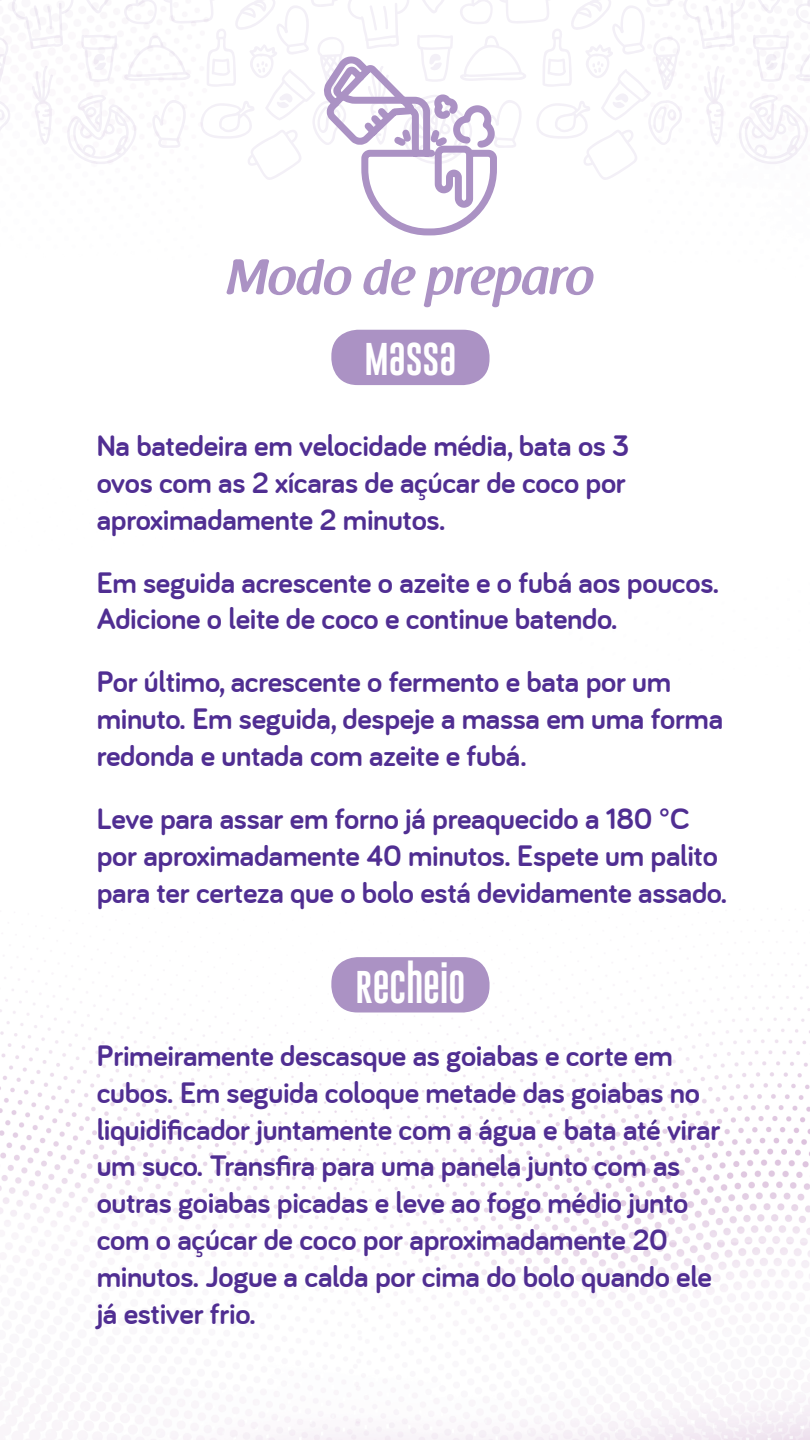
<style>
.page{position:relative;width:810px;height:1440px;background:#fff}
.page>*{position:absolute;margin:0;border:0;box-sizing:border-box;transform-origin:0 0}
.t1{font:600 50.25px "Raspoutine";color:#ab92c4}
.t2{font:33.45px "Gobold Uplow";color:#fff}
.t3{font:700 30.67px/36.8px "Bariol";letter-spacing:-.01em;color:#502e92}
</style>
<div class="page">
<img style="left:0;top:329px;width:810px;height:1111px">
<svg style="left:0;top:0;width:810px;height:236px"></svg>
<div style="left:331px;top:330px;width:159px;height:55px;background:#ab92c4;border-radius:26px"></div>
<div style="left:331px;top:957px;width:159px;height:55px;background:#ab92c4;border-radius:26px"></div>
<p class="t1" style="left:227px;top:249px;width:368px">Modo de preparo</p>
<p class="t2" style="left:365px;top:333px;width:93px">MASSA</p>
<p class="t3" style="left:97px;top:427px;width:534px;text-align:justify">Na batedeira em velocidade média, bata os 3 ovos com as 2 xícaras de açúcar de coco por aproximadamente 2 minutos.</p>
<p class="t3" style="left:97px;top:564px;width:624px">Em seguida acrescente o azeite e o fubá aos poucos.<br>Adicione o leite de coco e continue batendo.</p>
<p class="t3" style="left:97px;top:664px;width:628px">Por último, acrescente o fermento e bata por um minuto. Em seguida, despeje a massa em uma forma redonda e untada com azeite e fubá.</p>
<p class="t3" style="left:97px;top:800px;width:632px">Leve para assar em forno já preaquecido a 180 °C por aproximadamente 40 minutos. Espete um palito para ter certeza que o bolo está devidamente assado.</p>
<p class="t2" style="left:356px;top:960px;width:111px">RECHEIO</p>
<p class="t3" style="left:97px;top:1037px;width:625px">Primeiramente descasque as goiabas e corte em cubos. Em seguida coloque metade das goiabas no liquidificador juntamente com a água e bata até virar um suco. Transfira para uma panela junto com as outras goiabas picadas e leve ao fogo médio junto com o açúcar de coco por aproximadamente 20 minutos. Jogue a calda por cima do bolo quando ele já estiver frio.</p>
</div>
